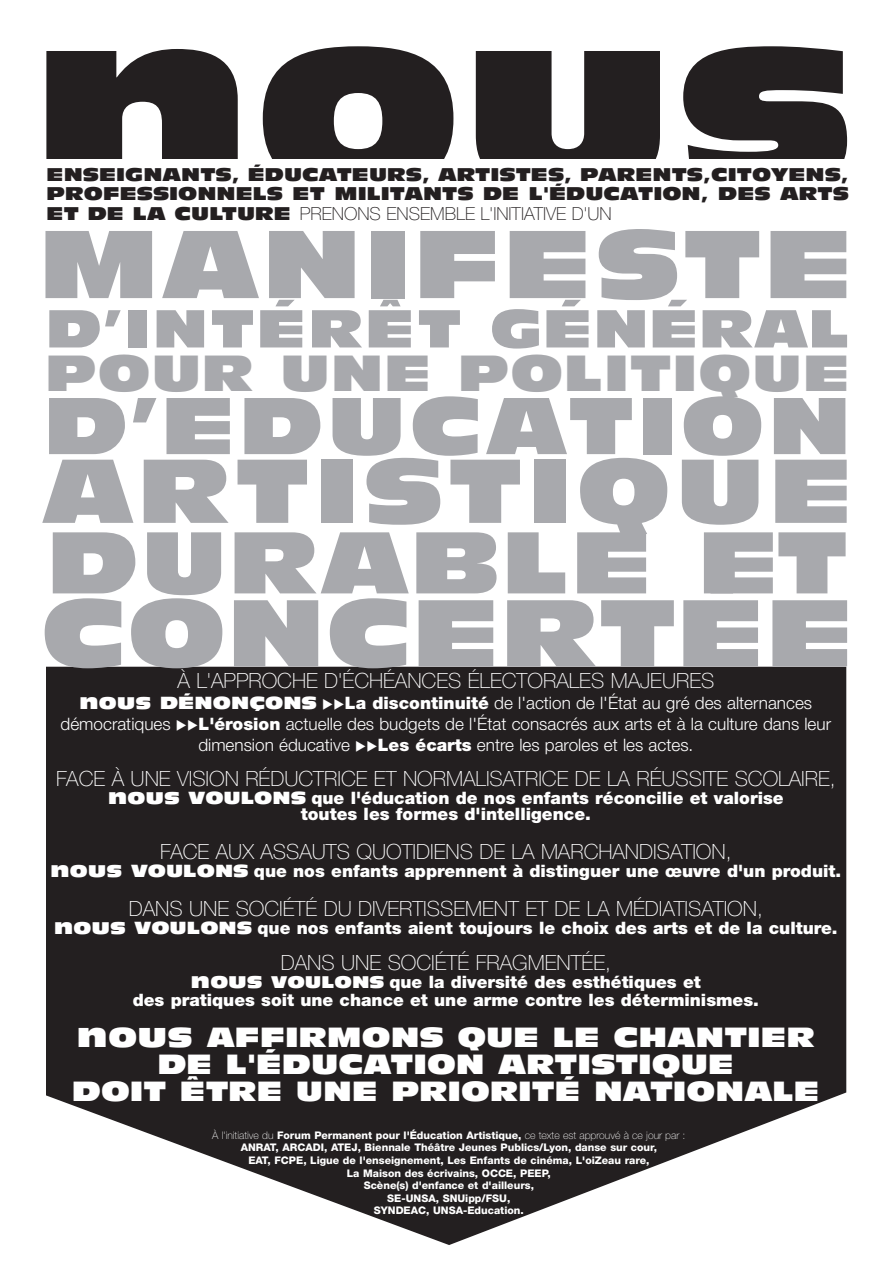
<style>
.page{position:relative;width:893px;height:1263px;background:#fff}
.page>*{position:absolute;margin:0;border:0;box-sizing:border-box;transform-origin:0 0}
.t1{font:223.5px "Antique Olive Nord";color:#231f20}
.t2{font:94.05px "Antique Olive Nord";letter-spacing:.025em;color:#a8a9ad}
.t3{font:92.55px "Antique Olive Nord";letter-spacing:.01em;color:#a8a9ad}
.t4{font:88.5px "Antique Olive Nord";letter-spacing:.055em;color:#a8a9ad}
.t5{font:85.5px "Antique Olive Nord";letter-spacing:.025em;color:#a8a9ad}
.t6{font:78.6px "Antique Olive Nord";letter-spacing:.045em;color:#a8a9ad}
.t7{font:52.2px "Antique Olive Nord";letter-spacing:.025em;color:#a8a9ad}
.t8{font:49.65px "Antique Olive Nord";letter-spacing:.02em;color:#a8a9ad}
.t9{font:27.15px/27px "Antique Olive Nord";color:#fff;text-align:center}
.t10{font:100 21px "Helvetica Neue";color:#fff}
.t11{font:18px/19.5px "Antique Olive Nord";color:#231f20}
.t12{font:100 18px "Helvetica Neue";color:#231f20}
.t13{font:900 17.1px/16.5px "Helvetica Neue";color:#fff;text-align:center}
.t14{font:300 17.1px/21px "Helvetica Neue";color:#fff;text-align:center}
.t15{font:800 10.5px/12.6px "Helvetica Neue";color:#fff;text-align:center}
.s1{font-family:"Antique Olive Nord";font-weight:400}
.s2{font-family:"Antique Olive Nord";font-weight:400;font-size:19.5px}
.s3{font-weight:900}
.s4{font-family:"Antique Olive Nord";font-weight:400;font-size:16.5px}
.s5{font-size:31.5px}
.s6{font-weight:100}
</style>
<div class="page">
<svg style="left:46px;top:667px;width:800px;height:578px;background:#3f3c3d"></svg>
<h1 class="t1" style="left:33px;top:19px;width:828px">nous</h1>
<h3 class="t11" style="left:47px;top:166px;width:804px">ENSEIGNANTS, ÉDUCATEURS, ARTISTES, PARENTS,CITOYENS,<br>PROFESSIONNELS ET MILITANTS DE L'ÉDUCATION, DES ARTS</h3>
<h3 class="t12" style="left:47px;top:207px;width:567px"><span class="s1">ET DE LA CULTURE</span> PRENONS ENSEMBLE L'INITIATIVE D'UN</h3>
<h2 class="t2" style="left:38px;top:228px;width:817px">MANIFESTE</h2>
<h3 class="t7" style="left:46px;top:308px;width:805px">D’INTÉRÊT GÉNÉRAL</h3>
<h3 class="t8" style="left:45px;top:354px;width:806px">POUR UNE POLITIQUE</h3>
<h3 class="t6" style="left:44px;top:395px;width:808px">D’EDUCATION</h3>
<h3 class="t4" style="left:42px;top:457px;width:813px">ARTISTIQUE</h3>
<h3 class="t5" style="left:48px;top:529px;width:802px">DURABLE ET</h3>
<h3 class="t3" style="left:41px;top:597px;width:815px">CONCERTÉE</h3>
<h3 class="t10" style="left:177px;top:673px;width:538px">À L'APPROCHE D'ÉCHÉANCES ÉLECTORALES MAJEURES</h3>
<p class="t14" style="left:61px;top:692px;width:772px"><span class="s2">nous</span> <span class="s1">DÉNONÇONS</span> ◆◆<span class="s3">La discontinuité</span> de l'action de l'État au gré des alternances démocratiques ◆◆<span class="s3">L'érosion</span> actuelle des budgets de l'État consacrés aux arts et à la culture dans leur dimension éducative ◆◆<span class="s3">Les écarts</span> entre les paroles et les actes.</p>
<h3 class="t10" style="left:56px;top:770px;width:781px">FACE À UNE VISION RÉDUCTRICE ET NORMALISATRICE DE LA RÉUSSITE SCOLAIRE,</h3>
<h3 class="t13" style="left:108px;top:791px;width:677px"><span class="s2">nous</span> <span class="s1">VOULONS</span> que l'éducation de nos enfants réconcilie et valorise toutes les formes d'intelligence.</h3>
<h3 class="t10" style="left:160px;top:844px;width:573px">FACE AUX ASSAUTS QUOTIDIENS DE LA MARCHANDISATION,</h3>
<h3 class="t13" style="left:50px;top:864px;width:792px"><span class="s2">nous</span> <span class="s1">VOULONS</span> que nos enfants apprennent à distinguer une œuvre d'un produit.</h3>
<h3 class="t10" style="left:129px;top:901px;width:636px">DANS UNE SOCIÉTÉ DU DIVERTISSEMENT ET DE LA MÉDIATISATION,</h3>
<h3 class="t13" style="left:54px;top:921px;width:785px"><span class="s2">nous</span> <span class="s1">VOULONS</span> que nos enfants aient toujours le choix des arts et de la culture.</h3>
<h3 class="t10" style="left:281px;top:955px;width:332px">DANS UNE SOCIÉTÉ FRAGMENTÉE,</h3>
<h3 class="t13" style="left:133px;top:974px;width:628px;line-height:18px"><span class="s2">nous</span> <span class="s4">VOULONS</span> que la diversité des esthétiques et<br>des pratiques soit une chance et une arme contre les déterminismes.</h3>
<h3 class="t9" style="left:72px;top:1025px;width:749px"><span class="s5">nous</span> AFFIRMONS QUE LE CHANTIER<br>DE L'ÉDUCATION ARTISTIQUE<br>DOIT ÊTRE UNE PRIORITÉ NATIONALE</h3>
<p class="t15" style="left:212px;top:1130px;width:475px"><span class="s6">À l'initiative du</span> Forum Permanent pour l'Éducation Artistique, <span class="s6">ce texte est approuvé à ce jour par :<br></span>ANRAT, ARCADI, ATEJ, Biennale Théâtre Jeunes Publics/Lyon, danse sur cour,<br>EAT, FCPE, Ligue de l'enseignement, Les Enfants de cinéma, L'oiZeau rare,<br>La Maison des écrivains, OCCE, PEEP,<br>Scène(s) d'enfance et d'ailleurs,<br>SE-UNSA, SNUipp/FSU,<br>SYNDEAC, UNSA-Education.</p>
</div>
